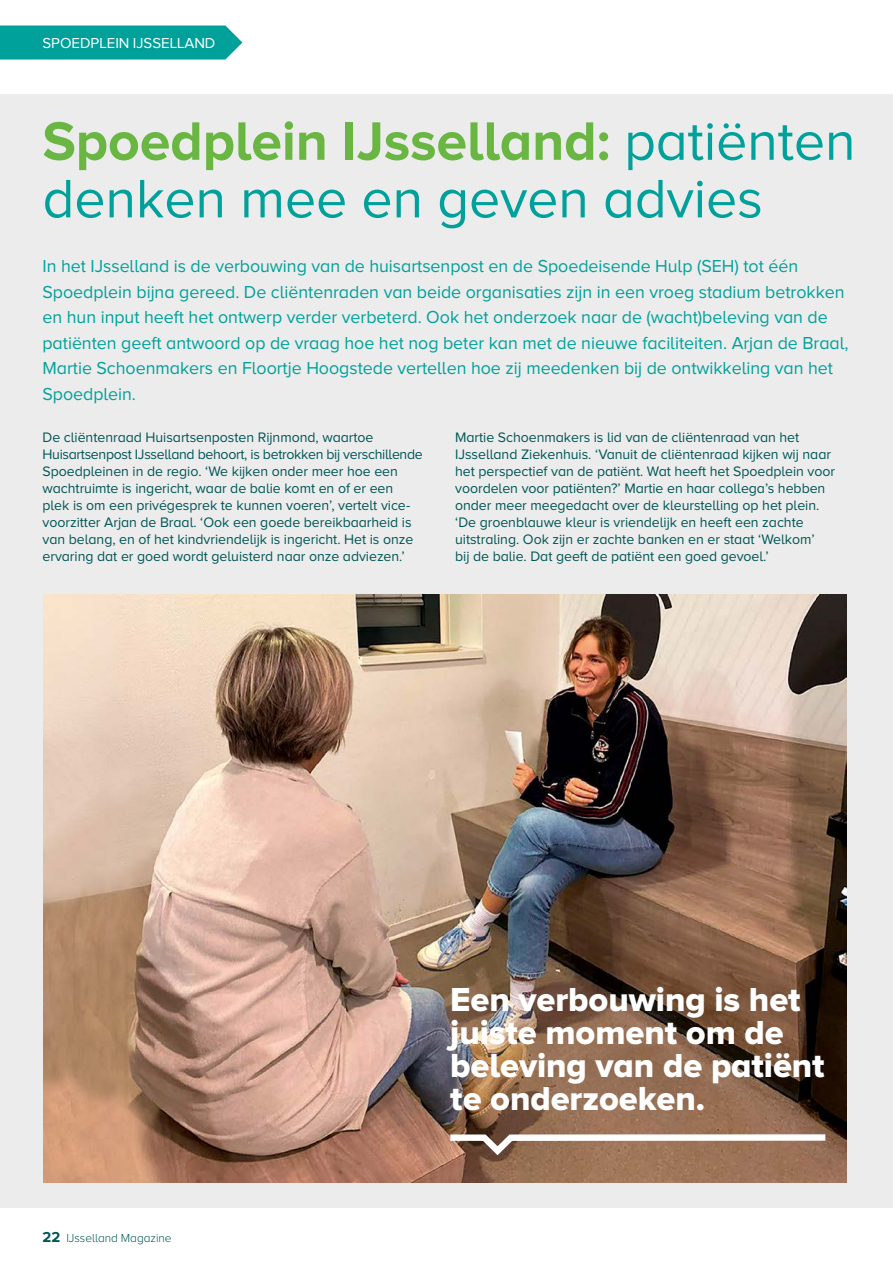
<style>
.page{position:relative;width:893px;height:1263px;background:#fff}
.page>*{position:absolute;margin:0;border:0;box-sizing:border-box;transform-origin:0 0}
.t1{font:56.1px/57.6px "Proxima Nova A";letter-spacing:-.005em;color:#00a19a}
.t2{font:34.5px/33px "Proxima Nova A Extrabld";letter-spacing:-.005em;color:#fff}
.t3{font:18px/25.5px "Proxima Nova A";letter-spacing:-.005em;color:#00a19a}
.t4{font:15px "Proxima Nova A";color:#fff}
.t5{font:14.25px/17px "Proxima Nova A";letter-spacing:-.005em;color:#055}
.t6{font:300 12px "Proxima Nova A";letter-spacing:-.005em;color:#055}
.s1{font-weight:700;color:#6ab642}
.s2{font-weight:700;font-size:15px}
</style>
<div class="page">
<div style="left:0;top:95px;width:893px;height:1113px;background:#ececec"></div>
<div style="left:0;top:26px;width:242px;height:34px;background:#00a19a"></div>
<img style="left:43px;top:594px;width:804px;height:588px">
<svg style="left:444px;top:1131px;width:388px;height:29px;background:#ac8c78"></svg>
<p class="t4" style="left:43px;top:34px;width:174px">SPOEDPLEIN IJSSELLAND</p>
<h1 class="t1" style="left:43px;top:112px;width:815px"><span class="s1">Spoedplein IJsselland:</span> patiënten denken mee en geven advies</h1>
<p class="t3" style="left:43px;top:253px;width:808px">In het IJsselland is de verbouwing van de huisartsenpost en de Spoedeisende Hulp (SEH) tot één Spoedplein bijna gereed. De cliëntenraden van beide organisaties zijn in een vroeg stadium betrokken en hun input heeft het ontwerp verder verbeterd. Ook het onderzoek naar de (wacht)beleving van de patiënten geeft antwoord op de vraag hoe het nog beter kan met de nieuwe faciliteiten. Arjan de Braal, Martie Schoenmakers en Floortje Hoogstede vertellen hoe zij meedenken bij de ontwikkeling van het Spoedplein.</p>
<p class="t5" style="left:43px;top:429px;width:382px">De cliëntenraad Huisartsenposten Rijnmond, waartoe Huisartsenpost IJsselland behoort, is betrokken bij verschillende Spoedpleinen in de regio. ‘We kijken onder meer hoe een wachtruimte is ingericht, waar de balie komt en of er een plek is om een privégesprek te kunnen voeren’, vertelt vice&shy;voorzitter Arjan de Braal. ‘Ook een goede bereikbaarheid is van belang, en of het kindvriendelijk is ingericht. Het is onze ervaring dat er goed wordt geluisterd naar onze adviezen.’</p>
<p class="t5" style="left:455px;top:429px;width:382px">Martie Schoenmakers is lid van de cliëntenraad van het IJsselland Ziekenhuis. ‘Vanuit de cliëntenraad kijken wij naar het perspectief van de patiënt. Wat heeft het Spoedplein voor voordelen voor patiënten?’ Martie en haar collega’s hebben onder meer meegedacht over de kleurstelling op het plein. ‘De groenblauwe kleur is vriendelijk en heeft een zachte uitstraling. Ook zijn er zachte banken en er staat ‘Welkom’<br>bij de balie. Dat geeft de patiënt een goed gevoel.’</p>
<p class="t6" style="left:43px;top:1231px;width:131px"><span class="s2">22</span> IJsselland Magazine</p>
<h2 class="t2" style="left:450px;top:982px;width:376px">Een verbouwing is het juiste moment om de beleving van de patiënt te onderzoeken.</h2>
</div>
